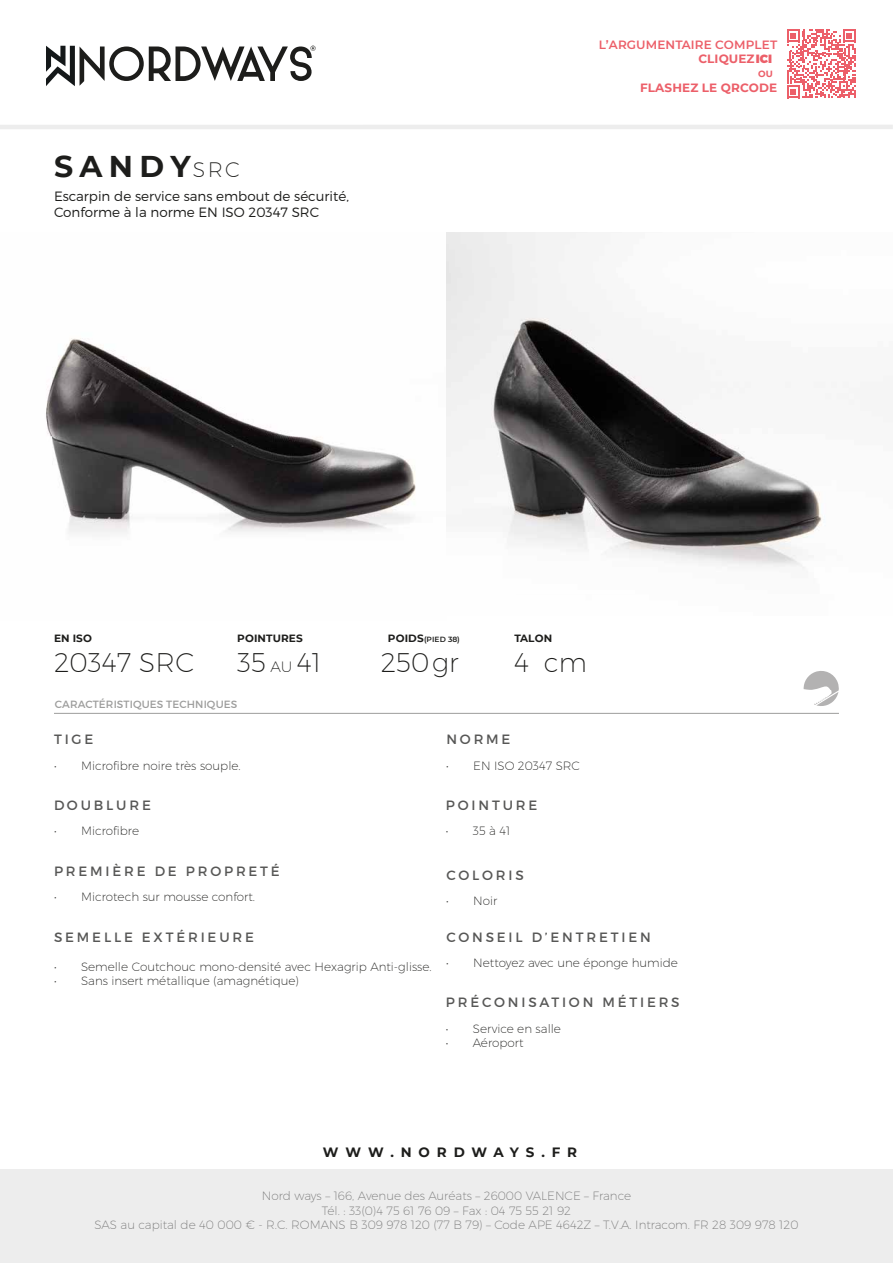
<style>
.page{position:relative;width:893px;height:1263px;background:#fff}
.page>*{position:absolute;margin:0;border:0;box-sizing:border-box;transform-origin:0 0}
.t1{font:700 30px "Montserrat";letter-spacing:.21em;color:#1d1d1b}
.t2{font:200 27px "Montserrat";color:#1d1d1b}
.t3{font:13.5px "Montserrat";letter-spacing:.21em;color:#575756}
.t4{font:300 13.5px/16.2px "Montserrat";color:#1d1d1b}
.t5{font:700 13.5px "Montserrat";letter-spacing:.51em;color:#1d1d1b}
.t6{font:200 12px "Montserrat";color:#1d1d1b}
.t7{font:200 12px/14.4px "Montserrat";color:#777;text-align:center}
.t8{font:600 12px/14.4px "Montserrat";letter-spacing:.01em;color:#ec5f69}
.t9{font:700 12px "Montserrat";letter-spacing:.01em;color:#ec5f69}
.t10{font:10.5px "Montserrat";letter-spacing:.01em;color:#9d9d9c}
.t11{font:700 10.5px "Montserrat";letter-spacing:.01em;color:#1d1d1b}
.t12{font:700 9px "Montserrat";color:#ec5f69}
.t13{font:600 7.5px "Montserrat";letter-spacing:.01em;color:#1d1d1b}
.s1{font-weight:200;font-size:21px}
.s2{font-weight:700}
.s3{font-weight:900}
.s4{font-size:15px}
.s5{font-weight:700;font-size:10.5px}
</style>
<div class="page">
<div style="left:0;top:1169px;width:893px;height:94px;background:#ededed"></div>
<hr style="left:0;top:125px;width:893px;height:4px;background:#ededed">
<hr style="left:54px;top:713px;width:785px;height:1px;background:#9d9d9c">
<svg style="left:803px;top:671px;width:36px;height:35px"></svg>
<svg style="left:787px;top:29px;width:69px;height:69px"></svg>
<svg style="left:46px;top:46px;width:270px;height:40px"></svg>
<img style="left:446px;top:273px;width:376px;height:296px">
<img style="left:46px;top:338px;width:370px;height:195px">
<h1 class="t1" style="left:54px;top:144px;width:187px">SANDY<span class="s1">SRC</span></h1>
<p class="t4" style="left:54px;top:188px;width:296px">Escarpin de service sans embout de sécurité,<br>Conforme à la norme EN ISO 20347 SRC</p>
<p class="t8" style="left:698px;top:37px;width:80px;text-indent:-100px">L’ARGUMENTAIRE COMPLET<br><span class="s2">CLIQUEZ</span><span class="s3">ICI</span></p>
<p class="t12" style="left:758px;top:68px;width:16px">OU</p>
<p class="t9" style="left:640px;top:79px;width:138px">FLASHEZ LE QRCODE</p>
<p class="t11" style="left:54px;top:630px;width:39px">EN ISO</p>
<h2 class="t2" style="left:54px;top:646px;width:142px">20347 SRC</h2>
<p class="t11" style="left:237px;top:630px;width:67px">POINTURES</p>
<h2 class="t2" style="left:237px;top:646px;width:86px">35 <span class="s4">AU</span> 41</h2>
<p class="t13" style="left:388px;top:634px;width:73px"><span class="s5">POIDS</span>(PIED 38)</p>
<h2 class="t2" style="left:381px;top:646px;width:79px">250gr</h2>
<p class="t11" style="left:514px;top:630px;width:39px">TALON</p>
<h2 class="t2" style="left:514px;top:646px;width:74px">4 cm</h2>
<p class="t10" style="left:55px;top:698px;width:184px">CARACTÉRISTIQUES TECHNIQUES</p>
<p class="t3" style="left:54px;top:731px;width:41px">TIGE</p>
<p class="t6" style="left:54px;top:758px;width:188px">• Microfibre noire très souple.</p>
<p class="t3" style="left:54px;top:797px;width:98px">DOUBLURE</p>
<p class="t6" style="left:54px;top:824px;width:87px">• Microfibre</p>
<p class="t3" style="left:446px;top:731px;width:66px">NORME</p>
<p class="t6" style="left:446px;top:758px;width:135px">• EN ISO 20347 SRC</p>
<p class="t3" style="left:446px;top:797px;width:93px">POINTURE</p>
<p class="t6" style="left:446px;top:824px;width:66px">• 35 à 41</p>
<p class="t3" style="left:54px;top:863px;width:227px">PREMIÈRE DE PROPRETÉ</p>
<p class="t6" style="left:54px;top:889px;width:203px">• Microtech sur mousse confort.</p>
<p class="t3" style="left:54px;top:928px;width:201px">SEMELLE EXTÉRIEURE</p>
<p class="t6" style="left:54px;top:959px;width:379px">• Semelle Coutchouc mono-densité avec Hexagrip Anti-glisse.</p>
<p class="t6" style="left:54px;top:973px;width:247px">• Sans insert métallique (amagnétique)</p>
<p class="t3" style="left:446px;top:867px;width:79px">COLORIS</p>
<p class="t6" style="left:446px;top:893px;width:53px">• Noir</p>
<p class="t3" style="left:446px;top:928px;width:206px">CONSEIL D’ENTRETIEN</p>
<p class="t6" style="left:446px;top:955px;width:233px">• Nettoyez avec une éponge humide</p>
<p class="t3" style="left:446px;top:994px;width:235px">PRÉCONISATION MÉTIERS</p>
<p class="t6" style="left:446px;top:1021px;width:117px">• Service en salle</p>
<p class="t6" style="left:446px;top:1035px;width:79px">• Aéroport</p>
<p class="t5" style="left:323px;top:1143px;width:256px">WWW.NORDWAYS.FR</p>
<p class="t7" style="left:95px;top:1188px;width:705px">Nord ways – 166, Avenue des Auréats – 26000 VALENCE – France<br>Tél. : 33(0)4 75 61 76 09 – Fax : 04 75 55 21 92<br>SAS au capital de 40 000 € - R.C. ROMANS B 309 978 120 (77 B 79) – Code APE 4642Z – T.V.A. Intracom. FR 28 309 978 120</p>
</div>
